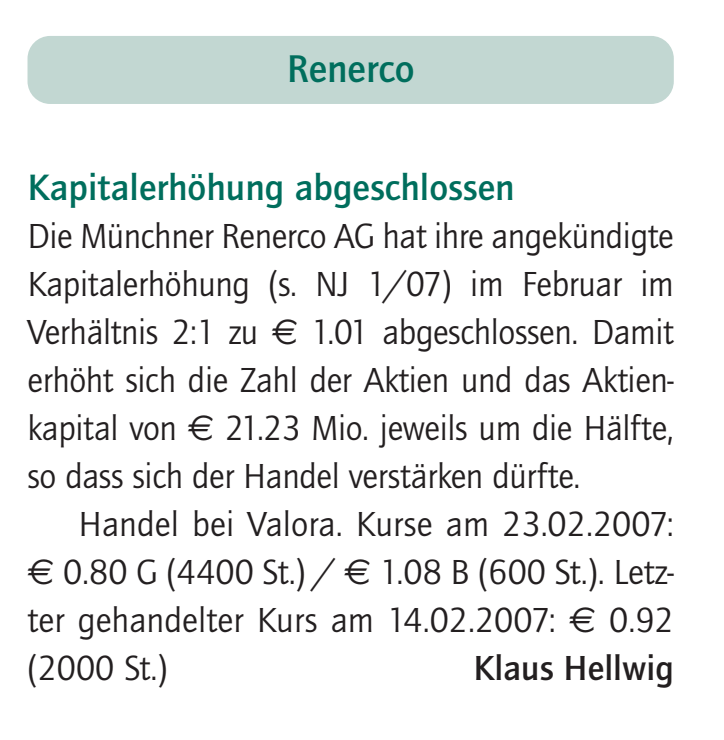
<style>
.page{position:relative;width:724px;height:740px;background:#fff}
.page>*{position:absolute;margin:0;border:0;box-sizing:border-box;transform-origin:0 0}
.t1{font:700 40px "Quay Itc T";color:#006e5d}
.t2{font:700 38px "Quay Itc T";color:#006e5d}
.t3{font:36px/48px "Quay Itc T";letter-spacing:-.005em;color:#231f20;text-align:justify}
.t4{font:700 36px "Quay Itc T";color:#231f20}
.s1{font-family:"Euro Sans"}
</style>
<div class="page">
<div style="left:28px;top:36px;width:646px;height:68px;background:#c2d7d2;border-radius:23px"></div>
<p class="t1" style="left:287px;top:50px;width:129px">Renerco</p>
<p class="t2" style="left:28px;top:169px;width:489px">Kapitalerhöhung abgeschlossen</p>
<p class="t3" style="left:28px;top:215px;width:648px">Die Münchner Renerco AG hat ihre angekündigte Kapitalerhöhung (s. NJ 1/07) im Februar im Verhältnis 2:1 zu <span class="s1">€</span> 1.01 abgeschlossen. Damit erhöht sich die Zahl der Aktien und das Aktien&shy;kapital von <span class="s1">€</span> 21.23 Mio. jeweils um die Hälfte, so dass sich der Handel verstärken dürfte.</p>
<p class="t3" style="left:28px;top:503px;width:648px;text-indent:51px">Handel bei Valora. Kurse am 23.02.2007: <span class="s1">€</span> 0.80 G (4400 St.) / <span class="s1">€</span> 1.08 B (600 St.). Letz&shy;ter gehandelter Kurs am 14.02.2007: <span class="s1">€</span> 0.92 (2000 St.)</p>
<p class="t4" style="left:473px;top:650px;width:202px">Klaus Hellwig</p>
</div>
